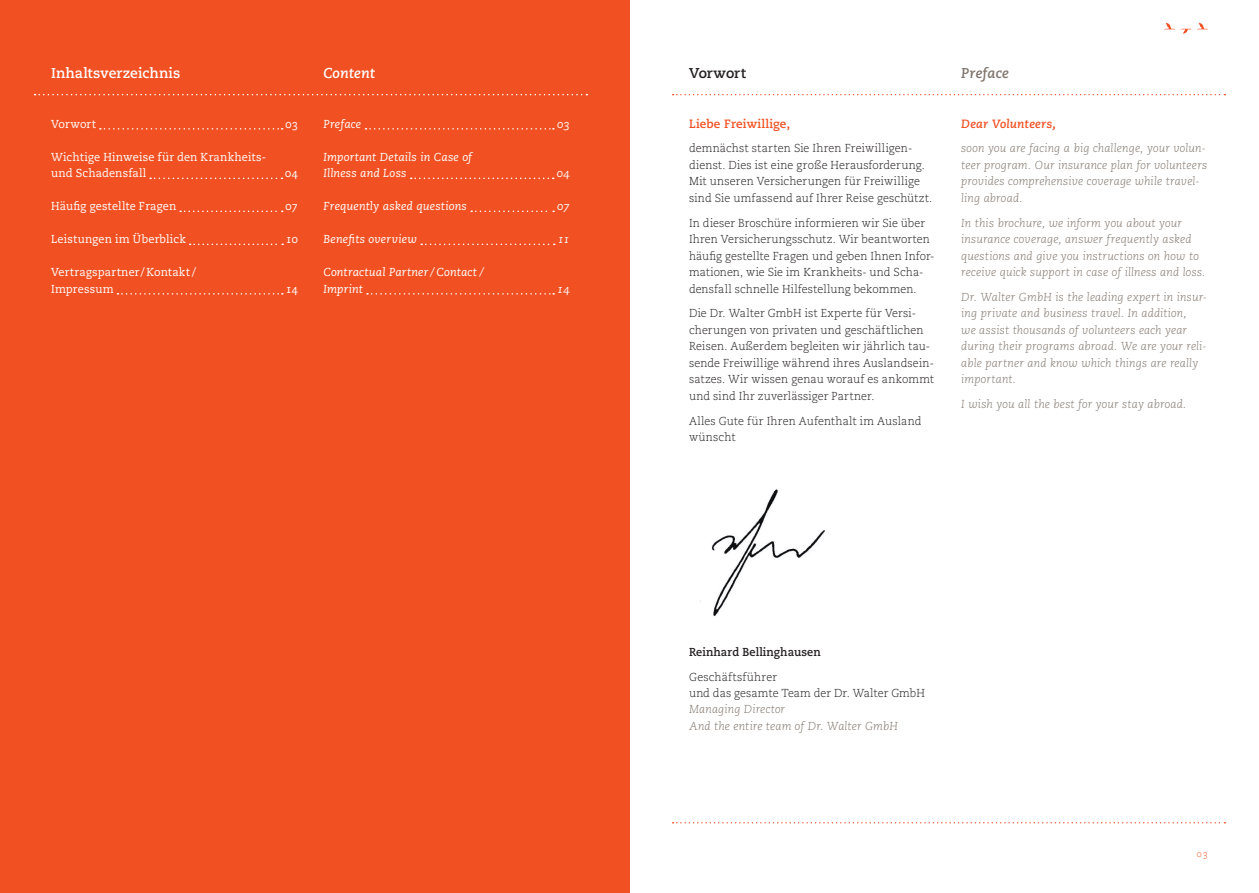
<style>
.page{position:relative;width:1259px;height:893px;background:#fff}
.page>*{position:absolute;margin:0;border:0;box-sizing:border-box;transform-origin:0 0}
.t1{font:700 14.25px "Caecilia LT Std";letter-spacing:.005em;color:#fff}
.t2{font:700 14.25px "Caecilia LT Std";color:#231f20}
.t3{font:italic 700 14.25px "Caecilia LT Std";letter-spacing:.015em;color:#80756d}
.t4{font:italic 700 14.25px "Caecilia LT Std";letter-spacing:.01em;color:#fff}
.t5{font:700 12px "Caecilia LT Std";letter-spacing:.01em;color:#f15122}
.t6{font:italic 700 12px "Caecilia LT Std";letter-spacing:.015em;color:#f15122}
.t7{font:300 11.55px/16.5px "Caecilia LT Std";letter-spacing:.01em;color:#231f20;scale:.95 1}
.t8{font:italic 300 11.55px/16.5px "Caecilia LT Std";letter-spacing:.01em;color:#80756d}
.t9{font:11.55px/16.5px "Caecilia LT Std";letter-spacing:.015em;color:#fff;scale:.95 1}
.t10{font:italic 11.55px/16.5px "Caecilia LT Std";letter-spacing:.01em;color:#fff}
.t11{font:700 11.55px "Caecilia LT Std";letter-spacing:.01em;color:#231f20;scale:.95 1}
.t12{font:300 9px "Caecilia LT Std";color:#f15122}
</style>
<div class="page">
<svg style="left:672px;top:94px;width:553px;height:1px"></svg>
<svg style="left:672px;top:822px;width:553px;height:1px"></svg>
<svg style="left:1198px;top:23px;width:10px;height:6px"></svg>
<svg style="left:1164px;top:23px;width:27px;height:11px"></svg>
<div style="left:0;top:0;width:629px;height:893px;background:#f15122"></div>
<svg style="left:100px;top:128px;width:183px;height:2px"></svg>
<svg style="left:150px;top:178px;width:132px;height:1px"></svg>
<svg style="left:180px;top:211px;width:103px;height:1px"></svg>
<svg style="left:190px;top:244px;width:93px;height:1px"></svg>
<svg style="left:117px;top:293px;width:166px;height:2px"></svg>
<svg style="left:365px;top:128px;width:189px;height:2px"></svg>
<svg style="left:411px;top:178px;width:143px;height:1px"></svg>
<svg style="left:471px;top:211px;width:83px;height:1px"></svg>
<svg style="left:421px;top:244px;width:134px;height:1px"></svg>
<svg style="left:367px;top:293px;width:187px;height:2px"></svg>
<svg style="left:35px;top:94px;width:552px;height:1px"></svg>
<img style="left:700px;top:489px;width:125px;height:127px">
<p class="t1" style="left:51px;top:65px;width:131px">Inhaltsverzeichnis</p>
<p class="t4" style="left:323px;top:65px;width:53px">Content</p>
<p class="t9" style="left:51px;top:116px;width:49px">Vorwort</p>
<p class="t9" style="left:285px;top:116px;width:15px">03</p>
<p class="t9" style="left:51px;top:149px;width:228px">Wichtige Hinweise für den Krankheits&shy;und Schadensfall</p>
<p class="t9" style="left:285px;top:165px;width:15px">04</p>
<p class="t10" style="left:323px;top:116px;width:39px">Preface</p>
<p class="t10" style="left:557px;top:116px;width:15px">03</p>
<p class="t10" style="left:323px;top:149px;width:150px">Important Details in Case of<br>Illness and Loss</p>
<p class="t10" style="left:557px;top:165px;width:15px">04</p>
<p class="t9" style="left:51px;top:198px;width:133px">Häufig gestellte Fragen</p>
<p class="t9" style="left:285px;top:198px;width:14px">07</p>
<p class="t9" style="left:51px;top:231px;width:143px">Leistungen im Überblick</p>
<p class="t9" style="left:286px;top:231px;width:14px">10</p>
<p class="t9" style="left:51px;top:264px;width:154px">Vertragspartner/Kontakt /<br>Impressum</p>
<p class="t9" style="left:286px;top:281px;width:14px">14</p>
<p class="t10" style="left:323px;top:198px;width:145px">Frequently asked questions</p>
<p class="t10" style="left:557px;top:198px;width:14px">07</p>
<p class="t10" style="left:323px;top:231px;width:95px">Benefits overview</p>
<p class="t10" style="left:558px;top:231px;width:14px">11</p>
<p class="t10" style="left:323px;top:264px;width:162px">Contractual Partner /Contact /<br>Imprint</p>
<p class="t10" style="left:557px;top:281px;width:14px">14</p>
<p class="t2" style="left:689px;top:65px;width:58px">Vorwort</p>
<p class="t5" style="left:689px;top:116px;width:103px">Liebe Freiwillige,</p>
<p class="t7" style="left:689px;top:140px;width:258px">demnächst starten Sie Ihren Freiwilligen&shy;dienst. Dies ist eine große Herausforderung.<br>Mit unseren Versicherungen für Freiwillige sind Sie umfassend auf Ihrer Reise geschützt.</p>
<p class="t7" style="left:689px;top:215px;width:260px">In dieser Broschüre informieren wir Sie über Ihren Versicherungsschutz. Wir beantworten häufig gestellte Fragen und geben Ihnen Infor&shy;mationen, wie Sie im Krankheits- und Scha&shy;densfall schnelle Hilfestellung bekommen.</p>
<p class="t7" style="left:689px;top:305px;width:260px">Die Dr. Walter GmbH ist Experte für Versi&shy;cherungen von privaten und geschäftlichen Reisen. Außerdem begleiten wir jährlich tau&shy;sende Freiwillige während ihres Auslandsein&shy;satzes. Wir wissen genau worauf es ankommt und sind Ihr zuverlässiger Partner.</p>
<p class="t7" style="left:689px;top:413px;width:246px">Alles Gute für Ihren Aufenthalt im Ausland wünscht</p>
<p class="t3" style="left:961px;top:65px;width:49px">Preface</p>
<p class="t6" style="left:961px;top:116px;width:96px">Dear Volunteers,</p>
<p class="t8" style="left:961px;top:140px;width:247px">soon you are facing a big challenge, your volun&shy;teer program. Our insurance plan for volunteers provides comprehensive coverage while travel&shy;ling abroad.</p>
<p class="t8" style="left:961px;top:215px;width:246px">In this brochure, we inform you about your insurance coverage, answer frequently asked questions and give you instructions on how to receive quick support in case of illness and loss.</p>
<p class="t8" style="left:961px;top:289px;width:247px">Dr. Walter GmbH is the leading expert in insur&shy;ing private and business travel. In addition,<br>we assist thousands of volunteers each year during their programs abroad. We are your reli&shy;able partner and know which things are really important.</p>
<p class="t8" style="left:961px;top:396px;width:227px">I wish you all the best for your stay abroad.</p>
<p class="t11" style="left:689px;top:645px;width:140px">Reinhard Bellinghausen</p>
<p class="t7" style="left:689px;top:669px;width:250px">Geschäftsführer<br>und das gesamte Team der Dr. Walter GmbH</p>
<p class="t8" style="left:689px;top:701px;width:210px">Managing Director<br>And the entire team of Dr. Walter GmbH</p>
<p class="t12" style="left:1196px;top:849px;width:13px">03</p>
</div>
